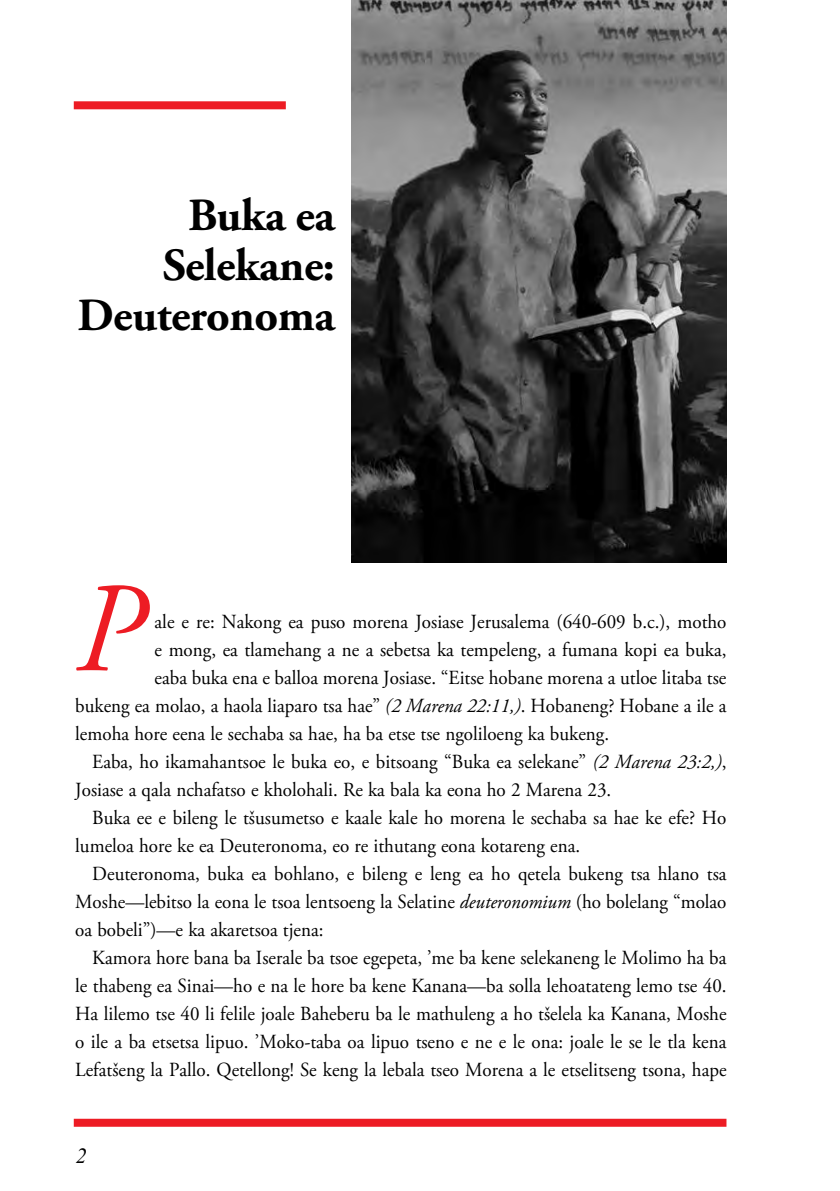
<style>
.page{position:relative;width:840px;height:1191px;background:#fff}
.page>*{position:absolute;margin:0;border:0;box-sizing:border-box;transform-origin:0 0}
.t1{font:italic 128px "Adobe Garamond Pro";color:#ed1c24;scale:.95 1}
.t2{font:700 46px/50px "Adobe Garamond Pro";letter-spacing:-.01em;color:#000;text-align:right}
.t3{font:italic 22px "Times New Roman PS Std";color:#000}
.t4{font:20px "Adobe Garamond Pro";color:#000;scale:.95 1}
.s1{font-style:italic}
</style>
<div class="page">
<div style="left:74px;top:1118px;width:652px;height:8px;background:#ed1c24"></div>
<div style="left:74px;top:101px;width:212px;height:8px;background:#ed1c24"></div>
<img style="left:351px;top:0;width:375px;height:562px">
<h2 class="t2" style="left:77px;top:191px;width:259px">Buka ea<br>Selekane:<br>Deuteronoma</h2>
<h1 class="t1" style="left:75px;top:553px;width:72px">P</h1>
<p class="t4" style="left:154px;top:610px;width:603px">ale e re: Nakong ea puso morena Josiase Jerusalema (640-609 b.c.), motho</p>
<p class="t4" style="left:154px;top:638px;width:603px">e mong, ea tlamehang a ne a sebetsa ka tempeleng, a fumana kopi ea buka,</p>
<p class="t4" style="left:154px;top:666px;width:603px">eaba buka ena e balloa morena Josiase. “Eitse hobane morena a utloe litaba tse</p>
<p class="t4" style="left:75px;top:694px;width:686px">bukeng ea molao, a haola liaparo tsa hae” <span class="s1">(2 Marena 22:11,)</span>. Hobaneng? Hobane a ile a</p>
<p class="t4" style="left:75px;top:722px;width:563px">lemoha hore eena le sechaba sa hae, ha ba etse tse ngoliloeng ka bukeng.</p>
<p class="t4" style="left:92px;top:750px;width:668px">Eaba, ho ikamahantsoe le buka eo, e bitsoang “Buka ea selekane” <span class="s1">(2 Marena 23:2,)</span>,</p>
<p class="t4" style="left:75px;top:778px;width:565px">Josiase a qala nchafatso e kholohali. Re ka bala ka eona ho 2 Marena 23.</p>
<p class="t4" style="left:92px;top:806px;width:668px">Buka ee e bileng le tšusumetso e kaale kale ho morena le sechaba sa hae ke efe? Ho</p>
<p class="t4" style="left:75px;top:834px;width:532px">lumeloa hore ke ea Deuteronoma, eo re ithutang eona kotareng ena.</p>
<p class="t4" style="left:92px;top:862px;width:668px">Deuteronoma, buka ea bohlano, e bileng e leng ea ho qetela bukeng tsa hlano tsa</p>
<p class="t4" style="left:75px;top:890px;width:686px">Moshe—lebitso la eona le tsoa lentsoeng la Selatine <span class="s1">deuteronomium</span> (ho bolelang “molao</p>
<p class="t4" style="left:75px;top:918px;width:263px">oa bobeli”)—e ka akaretsoa tjena:</p>
<p class="t4" style="left:92px;top:946px;width:668px">Kamora hore bana ba Iserale ba tsoe egepeta, ’me ba kene selekaneng le Molimo ha ba</p>
<p class="t4" style="left:75px;top:974px;width:686px">le thabeng ea Sinai—ho e na le hore ba kene Kanana—ba solla lehoatateng lemo tse 40.</p>
<p class="t4" style="left:75px;top:1002px;width:686px">Ha lilemo tse 40 li felile joale Baheberu ba le mathuleng a ho tšelela ka Kanana, Moshe</p>
<p class="t4" style="left:75px;top:1030px;width:686px">o ile a ba etsetsa lipuo. ’Moko-taba oa lipuo tseno e ne e le ona: joale le se le tla kena</p>
<p class="t4" style="left:75px;top:1058px;width:686px">Lefatšeng la Pallo. Qetellong! Se keng la lebala tseo Morena a le etselitseng tsona, hape</p>
<p class="t3" style="left:76px;top:1143px;width:12px">2</p>
</div>
